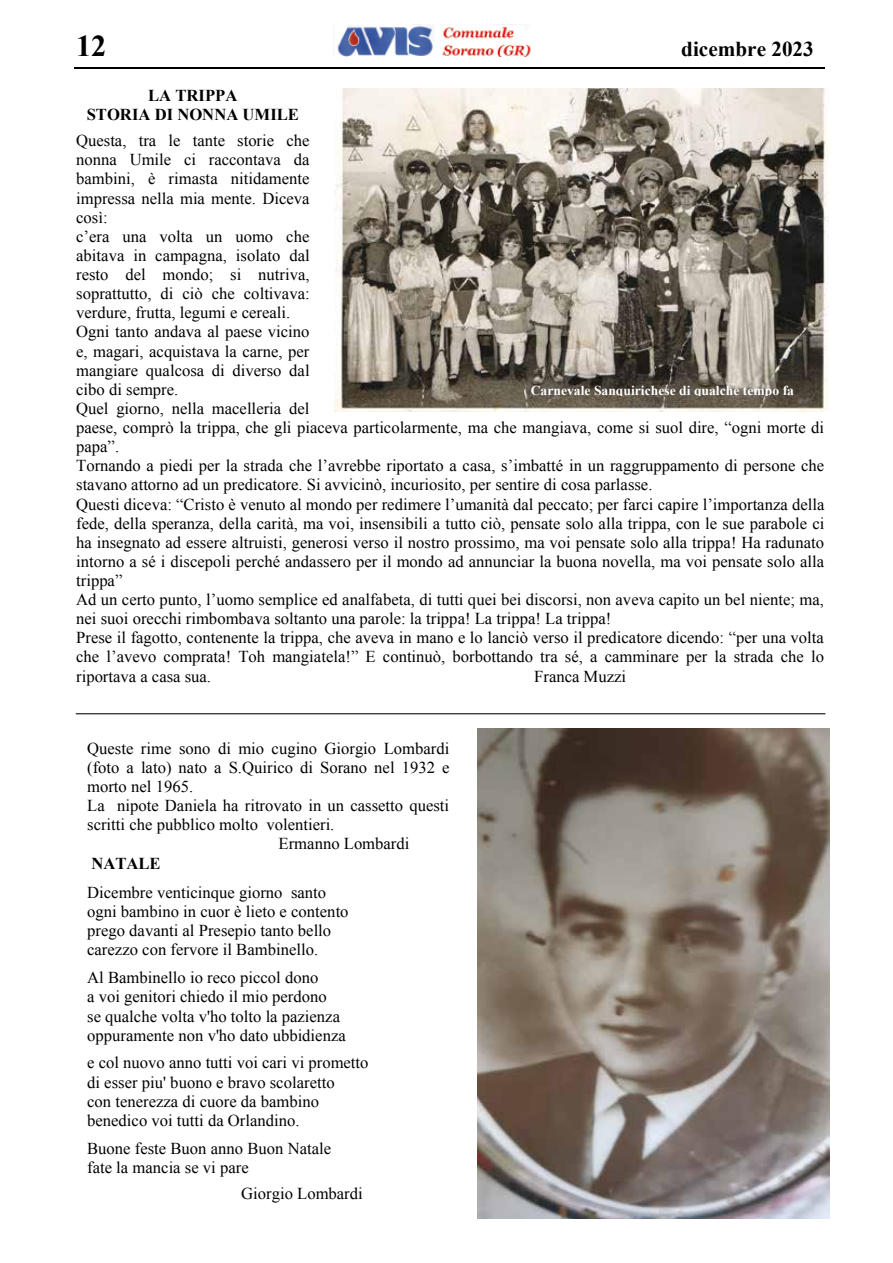
<style>
.page{position:relative;width:893px;height:1263px;background:#fff}
.page>*{position:absolute;margin:0;border:0;box-sizing:border-box;transform-origin:0 0}
.t1{font:700 30.15px "Times New Roman";color:#000}
.t2{font:700 21.15px "Times New Roman";color:#000}
.t3{font:16.65px/19px "Times New Roman";color:#000}
.t4{font:700 16.65px/19.2px "Times New Roman";color:#000;text-align:center}
.t5{font:700 13.65px "Times New Roman";color:#fff}
</style>
<div class="page">
<img style="left:337px;top:24px;width:194px;height:32px">
<hr style="left:74px;top:67px;width:750px;height:1px;background:#000">
<img style="left:334px;top:88px;width:495px;height:323px">
<img style="left:477px;top:728px;width:352px;height:490px">
<hr style="left:76px;top:713px;width:749px;height:1px;background:#111211">
<h1 class="t1" style="left:76px;top:25px;width:32px">12</h1>
<p class="t2" style="left:681px;top:34px;width:134px">dicembre 2023</p>
<p class="t4" style="left:87px;top:86px;width:214px">LA TRIPPA<br>STORIA DI NONNA UMILE</p>
<p class="t3" style="left:76px;top:131px;width:750px">Questa, tra le tante storie che<br>nonna Umile ci raccontava da<br>bambini, è rimasta nitidamente<br>impressa nella mia mente. Diceva<br>così:<br>c’era una volta un uomo che<br>abitava in campagna, isolato dal<br>resto del mondo; si nutriva,<br>soprattutto, di ciò che coltivava:<br>verdure, frutta, legumi e cereali.<br>Ogni tanto andava al paese vicino<br>e, magari, acquistava la carne, per<br>mangiare qualcosa di diverso dal<br>cibo di sempre.<br>Quel giorno, nella macelleria del<br>paese, comprò la trippa, che gli piaceva particolarmente, ma che mangiava, come si suol dire, “ogni morte di papa”.<br>Tornando a piedi per la strada che l’avrebbe riportato a casa, s’imbatté in un raggruppamento di persone che stavano attorno ad un predicatore. Si avvicinò, incuriosito, per sentire di cosa parlasse.<br>Questi diceva: “Cristo è venuto al mondo per redimere l’umanità dal peccato; per farci capire l’importanza della fede, della speranza, della carità, ma voi, insensibili a tutto ciò, pensate solo alla trippa, con le sue parabole ci ha insegnato ad essere altruisti, generosi verso il nostro prossimo, ma voi pensate solo alla trippa! Ha radunato intorno a sé i discepoli perché andassero per il mondo ad annunciar la buona novella, ma voi pensate solo alla trippa”<br>Ad un certo punto, l’uomo semplice ed analfabeta, di tutti quei bei discorsi, non aveva capito un bel niente; ma, nei suoi orecchi rimbombava soltanto una parole: la trippa! La trippa! La trippa!<br>Prese il fagotto, contenente la trippa, che aveva in mano e lo lanciò verso il predicatore dicendo: “per una volta che l’avevo comprata! Toh mangiatela!” E continuò, borbottando tra sé, a camminare per la strada che lo riportava a casa sua.</p>
<p class="t5" style="left:531px;top:381px;width:265px">Carnevale Sanquirichese di qualche tempo fa</p>
<p class="t3" style="left:534px;top:666px;width:93px">Franca Muzzi</p>
<p class="t3" style="left:87px;top:738px;width:364px">Queste rime sono di mio cugino Giorgio Lombardi</p>
<p class="t3" style="left:87px;top:757px;width:364px">(foto a lato) nato a S.Quirico di Sorano nel 1932 e</p>
<p class="t3" style="left:87px;top:777px;width:108px">morto nel 1965.</p>
<p class="t3" style="left:87px;top:796px;width:363px">La nipote Daniela ha ritrovato in un cassetto questi</p>
<p class="t3" style="left:87px;top:815px;width:249px">scritti che pubblico molto volentieri.</p>
<p class="t3" style="left:279px;top:834px;width:132px">Ermanno Lombardi</p>
<p class="t4" style="left:91px;top:853px;width:71px">NATALE</p>
<p class="t3" style="left:87px;top:883px;width:263px">Dicembre venticinque giorno santo ogni bambino in cuor è lieto e contento prego davanti al Presepio tanto bello carezzo con fervore il Bambinello.</p>
<p class="t3" style="left:87px;top:968px;width:260px">Al Bambinello io reco piccol dono<br>a voi genitori chiedo il mio perdono<br>se qualche volta v'ho tolto la pazienza oppuramente non v'ho dato ubbidienza</p>
<p class="t3" style="left:87px;top:1053px;width:283px">e col nuovo anno tutti voi cari vi prometto di esser piu' buono e bravo scolaretto<br>con tenerezza di cuore da bambino benedico voi tutti da Orlandino.</p>
<p class="t3" style="left:87px;top:1138px;width:245px">Buone feste Buon anno Buon Natale fate la mancia se vi pare</p>
<p class="t3" style="left:241px;top:1184px;width:123px">Giorgio Lombardi</p>
</div>
